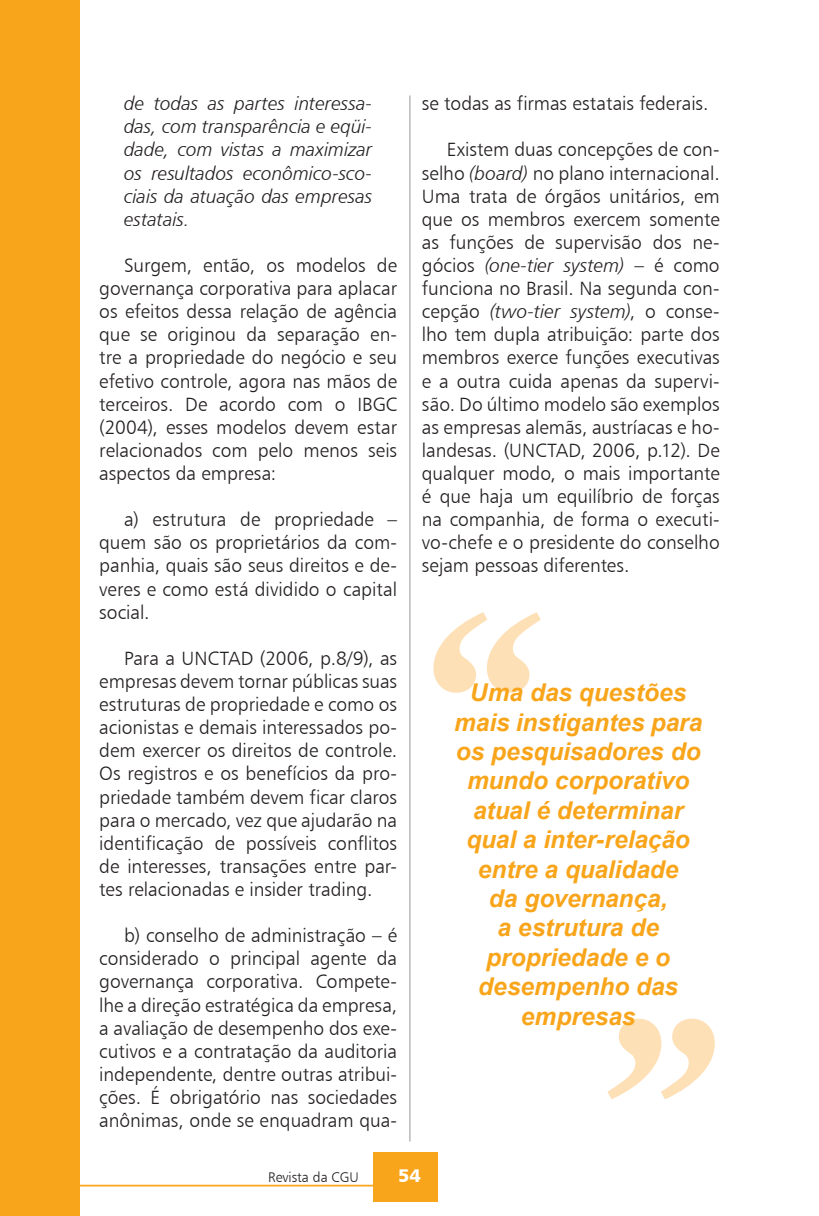
<style>
.page{position:relative;width:819px;height:1216px;background:#fff}
.page>*{position:absolute;margin:0;border:0;box-sizing:border-box;transform-origin:0 0}
.t1{font:italic 800 236.25px "Dutch 801 BT";color:#fee0b6}
.t2{font:italic 700 24.5px/29.4px "Arial";color:#f9a51b;text-align:center}
.t3{font:19.25px/23.1px "Humanist 777 BT Light B";color:#231f20;text-align:justify}
.t4{font:19.25px/23.1px "Humanist 777 BT Light Italic B";letter-spacing:-.005em;color:#231f20;text-align:justify}
.t5{font:18.38px "Humanist 777 BT Black B";color:#fff}
.t6{font:14px "Humanist 777 BT Light B";color:#231f20}
.s1{font-family:"Humanist 777 BT Light Italic B"}
.s2{font-family:"Humanist 777 BT Light B"}
</style>
<div class="page">
<hr style="left:0;top:1184px;width:374px;height:2px;background:#f9a51b">
<div style="left:373px;top:1152px;width:64px;height:49px;background:#f9a51b"></div>
<div style="left:0;top:0;width:79px;height:1215px;background:#f9a51b"></div>
<hr style="left:409px;top:95px;width:1px;height:1046px;background:#939598">
<p class="t4" style="left:124px;top:92px;width:250px">de todas as partes interessa&shy;das, com transparência e eqüi&shy;dade, com vistas a maximizar os resultados econômico-sco&shy;ciais da atuação das empresas estatais.</p>
<p class="t3" style="left:99px;top:253px;width:299px;text-indent:25px">Surgem, então, os modelos de governança corporativa para aplacar os efeitos dessa relação de agência que se originou da separação en&shy;tre a propriedade do negócio e seu efetivo controle, agora nas mãos de terceiros. De acordo com o IBGC (2004), esses modelos devem estar relacionados com pelo menos seis aspectos da empresa:</p>
<p class="t3" style="left:99px;top:507px;width:299px;text-indent:25px">a) estrutura de propriedade – quem são os proprietários da com&shy;panhia, quais são seus direitos e de&shy;veres e como está dividido o capital social.</p>
<p class="t3" style="left:99px;top:646px;width:299px;text-indent:25px">Para a UNCTAD (2006, p.8/9), as empresas devem tornar públicas suas estruturas de propriedade e como os acionistas e demais interessados po&shy;dem exercer os direitos de controle.<br>Os registros e os benefícios da pro&shy;priedade também devem ficar claros para o mercado, vez que ajudarão na identificação de possíveis conflitos de interesses, transações entre par&shy;tes relacionadas e insider trading.</p>
<p class="t3" style="left:99px;top:923px;width:299px;text-indent:25px">b) conselho de administração – é considerado o principal agente da governança corporativa. Compete&shy;lhe a direção estratégica da empresa, a avaliação de desempenho dos exe&shy;cutivos e a contratação da auditoria independente, dentre outras atribui&shy;ções. É obrigatório nas sociedades anônimas, onde se enquadram qua-</p>
<p class="t3" style="left:422px;top:92px;width:288px">se todas as firmas estatais federais.</p>
<p class="t3" style="left:422px;top:138px;width:299px;text-indent:25px">Existem duas concepções de con&shy;selho <span class="s1">(board)</span> no plano internacional.<br>Uma trata de órgãos unitários, em que os membros exercem somente as funções de supervisão dos ne-</p>
<p class="t4" style="left:422px;top:253px;width:299px"><span class="s2">gócios</span> (one-tier system) <span class="s2">– é como</span></p>
<p class="t3" style="left:422px;top:276px;width:299px">funciona no Brasil. Na segunda con-</p>
<p class="t4" style="left:422px;top:299px;width:299px"><span class="s2">cepção</span> (two-tier system)<span class="s2">, o conse-</span></p>
<p class="t3" style="left:422px;top:323px;width:299px">lho tem dupla atribuição: parte dos membros exerce funções executivas e a outra cuida apenas da supervi&shy;são. Do último modelo são exemplos as empresas alemãs, austríacas e ho&shy;landesas. (UNCTAD, 2006, p.12). De qualquer modo, o mais importante é que haja um equilíbrio de forças na companhia, de forma o executi&shy;vo-chefe e o presidente do conselho sejam pessoas diferentes.</p>
<h1 class="t1" style="left:417px;top:549px;width:124px">“</h1>
<p class="t2" style="left:454px;top:678px;width:250px">Uma das questões mais instigantes para os pesquisadores do mundo corporativo atual é determinar qual a inter-relação entre a qualidade<br>da governança,<br>a estrutura de propriedade e o desempenho das empresas</p>
<h1 class="t1" style="left:731px;top:1162px;width:124px;rotate:-180deg">“</h1>
<p class="t6" style="left:268px;top:1168px;width:92px">Revista da CGU</p>
<p class="t5" style="left:398px;top:1163px;width:24px">54</p>
</div>
